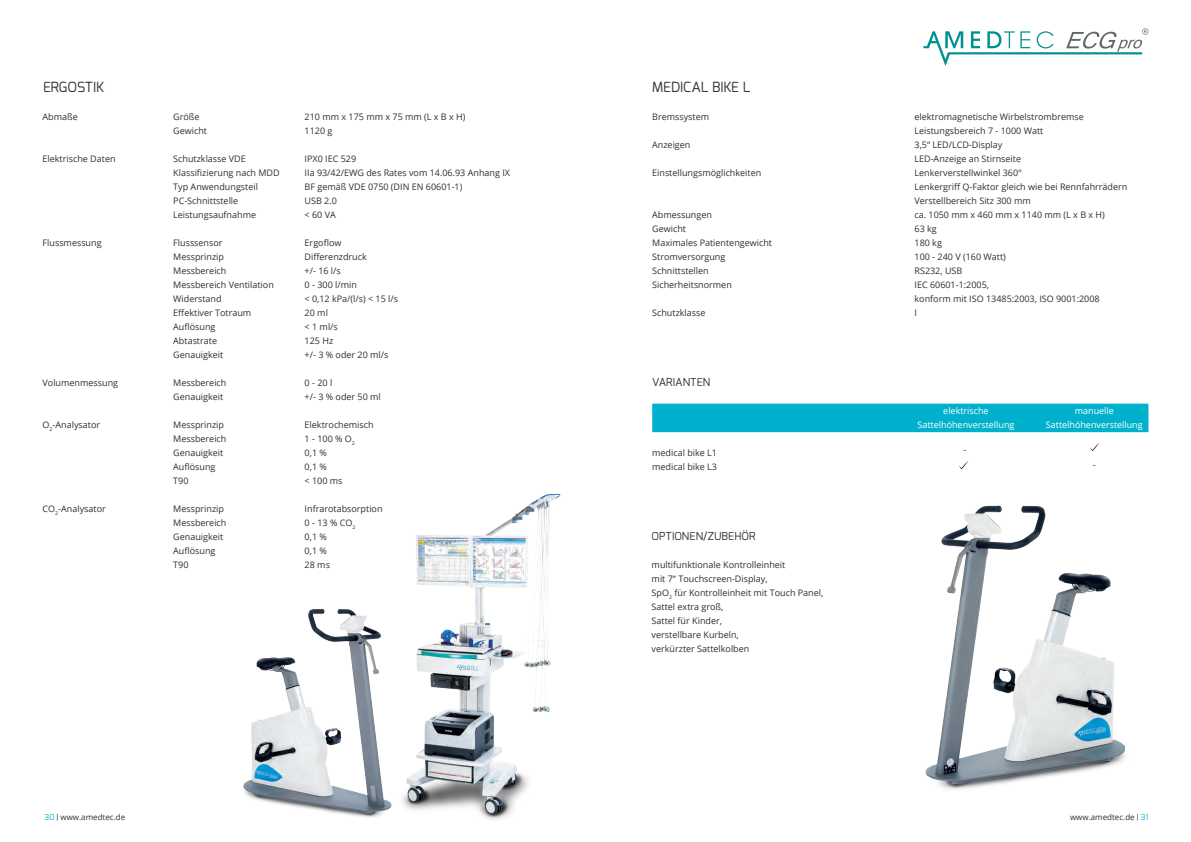
<style>
.page{position:relative;width:1191px;height:842px;background:#fff}
.page>*{position:absolute;margin:0;border:0;box-sizing:border-box;transform-origin:0 0}
.t1{font:14px "Exo";color:#312f30}
.Fließtext{font:11px "Exo";letter-spacing:.005em;color:#312f30}
.Fließtext-2{font:9px/14px "Open Sans";color:#312f30}
.Fließtext-3{font:9px "Open Sans";color:#fff}
.t2{font:8px "Open Sans";color:#312f30}
.s1{font-family:"Exo";color:#00b1cd}
.s2{font-family:"Exo"}
</style>
<div class="page">
<svg style="left:923px;top:28px;width:225px;height:38px"></svg>
<img style="left:243px;top:493px;width:318px;height:327px">
<img style="left:925px;top:469px;width:201px;height:320px">
<div style="left:652px;top:404px;width:496px;height:28px;background:#00b1cd"></div>
<svg style="left:959px;top:461px;width:9px;height:8px"></svg>
<svg style="left:1090px;top:443px;width:9px;height:8px"></svg>
<p class="t1" style="left:43px;top:78px;width:63px">ERGOSTIK</p>
<p class="Fließtext-2" style="left:43px;top:110px;width:37px">Abmaße</p>
<p class="Fließtext-2" style="left:43px;top:152px;width:74px">Elektrische Daten</p>
<p class="Fließtext-2" style="left:43px;top:236px;width:61px">Flussmessung</p>
<p class="Fließtext-2" style="left:43px;top:376px;width:77px">Volumenmessung</p>
<p class="Fließtext-2" style="left:43px;top:418px;width:59px">O<sub>2</sub>-Analysator</p>
<p class="Fließtext-2" style="left:43px;top:502px;width:65px">CO<sub>2</sub>-Analysator</p>
<p class="Fließtext-2" style="left:173px;top:110px;width:28px">Größe</p>
<p class="Fließtext-2" style="left:173px;top:124px;width:35px">Gewicht</p>
<p class="Fließtext-2" style="left:173px;top:152px;width:74px">Schutzklasse VDE</p>
<p class="Fließtext-2" style="left:173px;top:166px;width:108px">Klassifizierung nach MDD</p>
<p class="Fließtext-2" style="left:173px;top:180px;width:86px">Typ Anwendungsteil</p>
<p class="Fließtext-2" style="left:173px;top:194px;width:67px">PC-Schnittstelle</p>
<p class="Fließtext-2" style="left:173px;top:208px;width:84px">Leistungsaufnahme</p>
<p class="Fließtext-2" style="left:173px;top:236px;width:51px">Flusssensor</p>
<p class="Fließtext-2" style="left:173px;top:250px;width:52px">Messprinzip</p>
<p class="Fließtext-2" style="left:173px;top:264px;width:55px">Messbereich</p>
<p class="Fließtext-2" style="left:173px;top:278px;width:102px">Messbereich Ventilation</p>
<p class="Fließtext-2" style="left:173px;top:292px;width:50px">Widerstand</p>
<p class="Fließtext-2" style="left:173px;top:306px;width:80px">Effektiver Totraum</p>
<p class="Fließtext-2" style="left:173px;top:320px;width:44px">Auflösung</p>
<p class="Fließtext-2" style="left:173px;top:334px;width:45px">Abtastrate</p>
<p class="Fließtext-2" style="left:173px;top:348px;width:52px">Genauigkeit</p>
<p class="Fließtext-2" style="left:173px;top:376px;width:55px">Messbereich</p>
<p class="Fließtext-2" style="left:173px;top:390px;width:52px">Genauigkeit</p>
<p class="Fließtext-2" style="left:173px;top:418px;width:52px">Messprinzip</p>
<p class="Fließtext-2" style="left:173px;top:432px;width:55px">Messbereich</p>
<p class="Fließtext-2" style="left:173px;top:446px;width:52px">Genauigkeit</p>
<p class="Fließtext-2" style="left:173px;top:460px;width:44px">Auflösung</p>
<p class="Fließtext-2" style="left:173px;top:474px;width:17px">T90</p>
<p class="Fließtext-2" style="left:173px;top:502px;width:52px">Messprinzip</p>
<p class="Fließtext-2" style="left:173px;top:516px;width:55px">Messbereich</p>
<p class="Fließtext-2" style="left:173px;top:530px;width:52px">Genauigkeit</p>
<p class="Fließtext-2" style="left:173px;top:544px;width:44px">Auflösung</p>
<p class="Fließtext-2" style="left:173px;top:558px;width:17px">T90</p>
<p class="Fließtext-2" style="left:305px;top:110px;width:162px">210 mm x 175 mm x 75 mm (L x B x H)</p>
<p class="Fließtext-2" style="left:305px;top:124px;width:29px">1120 g</p>
<p class="Fließtext-2" style="left:305px;top:152px;width:53px">IPX0 IEC 529</p>
<p class="Fließtext-2" style="left:305px;top:166px;width:207px">IIa 93/42/EWG des Rates vom 14.06.93 Anhang IX</p>
<p class="Fließtext-2" style="left:305px;top:180px;width:159px">BF gemäß VDE 0750 (DIN EN 60601-1)</p>
<p class="Fließtext-2" style="left:305px;top:194px;width:34px">USB 2.0</p>
<p class="Fließtext-2" style="left:305px;top:208px;width:33px">&lt; 60 VA</p>
<p class="Fließtext-2" style="left:305px;top:236px;width:38px">Ergoflow</p>
<p class="Fließtext-2" style="left:305px;top:250px;width:64px">Differenzdruck</p>
<p class="Fließtext-2" style="left:305px;top:264px;width:38px">+/- 16 l/s</p>
<p class="Fließtext-2" style="left:305px;top:278px;width:54px">0 - 300 l/min</p>
<p class="Fließtext-2" style="left:305px;top:292px;width:95px">&lt; 0,12 kPa/(l/s) &lt; 15 l/s</p>
<p class="Fließtext-2" style="left:305px;top:306px;width:25px">20 ml</p>
<p class="Fließtext-2" style="left:305px;top:320px;width:35px">&lt; 1 ml/s</p>
<p class="Fließtext-2" style="left:305px;top:334px;width:30px">125 Hz</p>
<p class="Fließtext-2" style="left:305px;top:348px;width:85px">+/- 3 % oder 20 ml/s</p>
<p class="Fließtext-2" style="left:305px;top:376px;width:29px">0 - 20 l</p>
<p class="Fließtext-2" style="left:305px;top:390px;width:78px">+/- 3 % oder 50 ml</p>
<p class="Fließtext-2" style="left:305px;top:418px;width:70px">Elektrochemisch</p>
<p class="Fließtext-2" style="left:305px;top:432px;width:52px">1 - 100 % O<sub>2</sub></p>
<p class="Fließtext-2" style="left:305px;top:446px;width:24px">0,1 %</p>
<p class="Fließtext-2" style="left:305px;top:460px;width:24px">0,1 %</p>
<p class="Fließtext-2" style="left:305px;top:474px;width:39px">&lt; 100 ms</p>
<p class="Fließtext-2" style="left:305px;top:502px;width:79px">Infrarotabsorption</p>
<p class="Fließtext-2" style="left:305px;top:516px;width:52px">0 - 13 % CO<sub>2</sub></p>
<p class="Fließtext-2" style="left:305px;top:530px;width:24px">0,1 %</p>
<p class="Fließtext-2" style="left:305px;top:544px;width:24px">0,1 %</p>
<p class="Fließtext-2" style="left:305px;top:558px;width:27px">28 ms</p>
<p class="t1" style="left:652px;top:78px;width:100px">MEDICAL BIKE L</p>
<p class="Fließtext-2" style="left:652px;top:110px;width:58px">Bremssystem</p>
<p class="Fließtext-2" style="left:652px;top:138px;width:40px">Anzeigen</p>
<p class="Fließtext-2" style="left:652px;top:166px;width:111px">Einstellungsmöglichkeiten</p>
<p class="Fließtext-2" style="left:652px;top:208px;width:61px">Abmessungen</p>
<p class="Fließtext-2" style="left:652px;top:222px;width:35px">Gewicht</p>
<p class="Fließtext-2" style="left:652px;top:236px;width:121px">Maximales Patientengewicht</p>
<p class="Fließtext-2" style="left:652px;top:250px;width:75px">Stromversorgung</p>
<p class="Fließtext-2" style="left:652px;top:264px;width:58px">Schnittstellen</p>
<p class="Fließtext-2" style="left:652px;top:278px;width:81px">Sicherheitsnormen</p>
<p class="Fließtext-2" style="left:652px;top:306px;width:55px">Schutzklasse</p>
<p class="Fließtext" style="left:652px;top:375px;width:60px">VARIANTEN</p>
<p class="Fließtext-2" style="left:652px;top:446px;width:66px">medical bike L1</p>
<p class="Fließtext-2" style="left:652px;top:460px;width:66px">medical bike L3</p>
<p class="Fließtext" style="left:651px;top:529px;width:105px">OPTIONEN/ZUBEHÖR</p>
<p class="Fließtext-2" style="left:651px;top:558px;width:135px">multifunktionale Kontrolleinheit mit 7“ Touchscreen-Display,</p>
<p class="Fließtext-2" style="left:651px;top:586px;width:173px">SpO<sub>2</sub> für Kontrolleinheit mit Touch Panel,</p>
<p class="Fließtext-2" style="left:651px;top:600px;width:73px">Sattel extra groß,</p>
<p class="Fließtext-2" style="left:651px;top:614px;width:72px">Sattel für Kinder,</p>
<p class="Fließtext-2" style="left:651px;top:628px;width:89px">verstellbare Kurbeln,</p>
<p class="Fließtext-2" style="left:651px;top:642px;width:99px">verkürzter Sattelkolben</p>
<p class="Fließtext-2" style="left:914px;top:110px;width:171px">elektromagnetische Wirbelstrombremse</p>
<p class="Fließtext-2" style="left:914px;top:124px;width:130px">Leistungsbereich 7 - 1000 Watt</p>
<p class="Fließtext-2" style="left:914px;top:138px;width:89px">3,5“ LED/LCD-Display</p>
<p class="Fließtext-2" style="left:914px;top:152px;width:108px">LED-Anzeige an Stirnseite</p>
<p class="Fließtext-2" style="left:914px;top:166px;width:109px">Lenkerverstellwinkel 360°</p>
<p class="Fließtext-2" style="left:914px;top:180px;width:214px">Lenkergriff Q-Faktor gleich wie bei Rennfahrrädern</p>
<p class="Fließtext-2" style="left:914px;top:194px;width:118px">Verstellbereich Sitz 300 mm</p>
<p class="Fließtext-2" style="left:914px;top:208px;width:192px">ca. 1050 mm x 460 mm x 1140 mm (L x B x H)</p>
<p class="Fließtext-2" style="left:914px;top:222px;width:24px">63 kg</p>
<p class="Fließtext-2" style="left:914px;top:236px;width:29px">180 kg</p>
<p class="Fließtext-2" style="left:914px;top:250px;width:93px">100 - 240 V (160 Watt)</p>
<p class="Fließtext-2" style="left:914px;top:264px;width:49px">RS232, USB</p>
<p class="Fließtext-2" style="left:914px;top:278px;width:76px">IEC 60601-1:2005,</p>
<p class="Fließtext-2" style="left:914px;top:292px;width:187px">konform mit ISO 13485:2003, ISO 9001:2008</p>
<p class="Fließtext-2" style="left:914px;top:306px;width:4px">I</p>
<p class="Fließtext-3" style="left:943px;top:405px;width:47px">elektrische</p>
<p class="Fließtext-3" style="left:917px;top:419px;width:98px">Sattelhöhenverstellung</p>
<p class="Fließtext-2" style="left:963px;top:443px;width:4px">-</p>
<p class="Fließtext-3" style="left:1074px;top:405px;width:41px">manuelle</p>
<p class="Fließtext-3" style="left:1046px;top:419px;width:98px">Sattelhöhenverstellung</p>
<p class="Fließtext-2" style="left:1092px;top:457px;width:4px">-</p>
<p class="t2" style="left:45px;top:812px;width:82px"><span class="s1">30</span> <span class="s2">|</span> www.amedtec.de</p>
<p class="t2" style="left:1070px;top:812px;width:80px">www.amedtec.de <span class="s2">|</span> <span class="s1">31</span></p>
</div>
